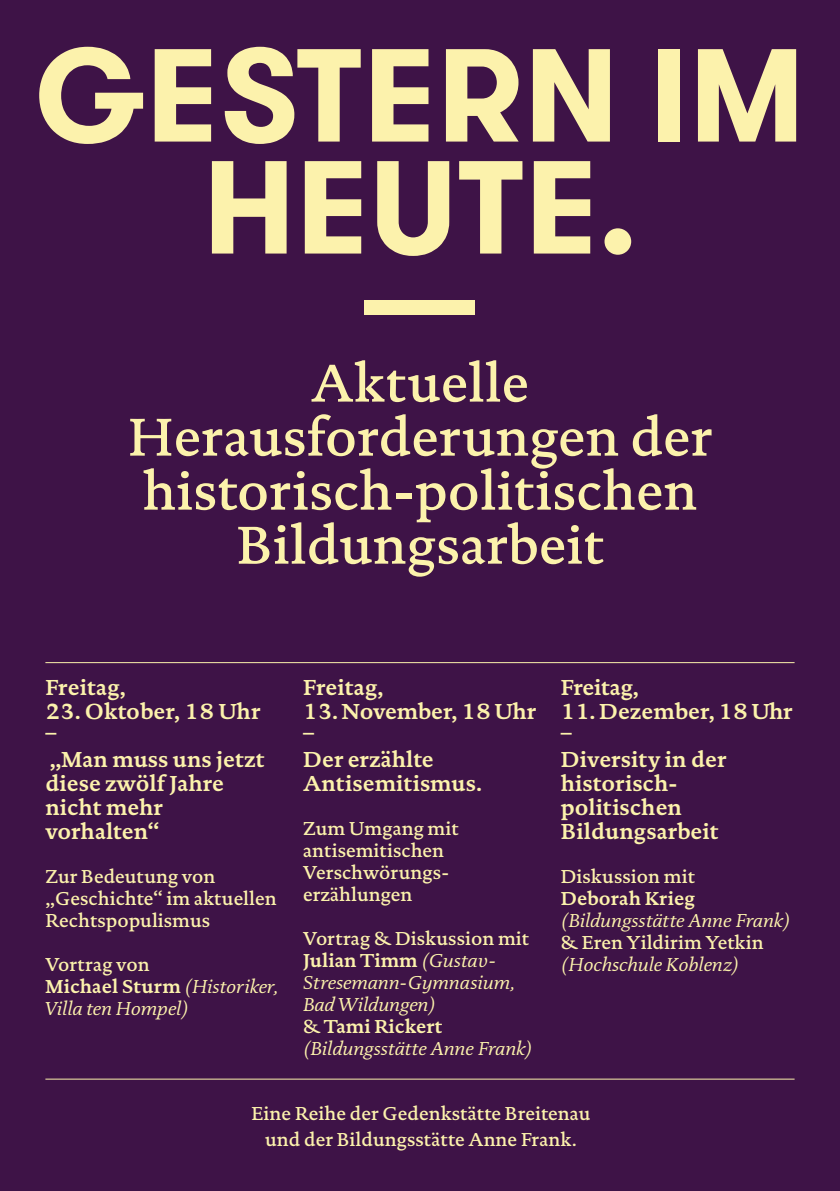
<style>
.page{position:relative;width:840px;height:1191px;background:#fff}
.page>*{position:absolute;margin:0;border:0;box-sizing:border-box;transform-origin:0 0}
.t1{font:700 132px/112px "GT Walsheim Pro";letter-spacing:.005em;color:#fcf2ac;text-align:center}
.t2{font:700 120px "GT Walsheim Pro";color:#fcf2ac}
.t3{font:500 54px/54px "DTL Documenta TOT";color:#fcf2ac;text-align:center}
.t4{font:700 22px/24px "DTL Documenta TOT";color:#fcf2ac}
.t5{font:italic 19px/22px "DTL Documenta TOT";color:#fcf2ac}
.t6{font:500 19px/22px "DTL Documenta TOT";color:#fcf2ac}
.t7{font:700 19px "DTL Documenta TOT";color:#fcf2ac}
.s1{font-weight:500;font-style:normal}
.s2{font-weight:700;font-style:normal}
</style>
<div class="page">
<div style="left:0;top:0;width:839px;height:1191px;background:#3e1347"></div>
<svg style="left:451px;top:1078px;width:344px;height:2px"></svg>
<hr style="left:45px;top:662px;width:749px;height:1px;background:#fcf2ac">
<hr style="left:45px;top:1078px;width:749px;height:1px;background:#fcf2ac">
<h1 class="t1" style="left:35px;top:41px;width:771px">GESTERN IM<br>HEUTE.</h1>
<h2 class="t2" style="left:359px;top:231px;width:122px">—</h2>
<h3 class="t3" style="left:310px;top:356px;width:220px">Aktuelle</h3>
<h3 class="t3" style="left:128px;top:410px;width:585px">Herausforderungen der historisch-politischen<br>Bildungsarbeit</h3>
<p class="t4" style="left:45px;top:674px;width:82px">Freitag,</p>
<p class="t4" style="left:45px;top:700px;width:216px;line-height:20px">23. Oktober, 18 Uhr –</p>
<p class="t4" style="left:45px;top:746px;width:220px">„Man muss uns jetzt diese zwölf Jahre nicht mehr vorhalten“</p>
<p class="t6" style="left:45px;top:865px;width:233px">Zur Bedeutung von „Geschichte“ im aktuellen<br>Rechtspopulismus</p>
<p class="t5" style="left:45px;top:953px;width:234px"><span class="s1">Vortrag von<br></span><span class="s2">Michael Sturm</span> (Historiker,<br>Villa ten Hompel)</p>
<p class="t4" style="left:303px;top:674px;width:82px">Freitag,</p>
<p class="t4" style="left:303px;top:700px;width:234px;line-height:20px">13. November, 18 Uhr –</p>
<p class="t4" style="left:303px;top:746px;width:180px">Der erzählte<br>Antisemitismus.</p>
<p class="t6" style="left:303px;top:817px;width:157px">Zum Umgang mit antisemitischen<br>Verschwörungs&shy;erzählungen</p>
<p class="t5" style="left:303px;top:927px;width:231px"><span class="s1">Vortrag &amp; Diskussion mit<br></span><span class="s2">Julian Timm</span> (Gustav-<br>Stresemann-Gymnasium,<br>Bad Wildungen)<br><span class="s1">&amp;</span> <span class="s2">Tami Rickert </span>(Bildungsstätte Anne Frank)</p>
<p class="t4" style="left:560px;top:674px;width:79px">Freitag,</p>
<p class="t4" style="left:560px;top:700px;width:233px;line-height:20px">11. Dezember, 18 Uhr –</p>
<p class="t4" style="left:560px;top:746px;width:167px">Diversity in der historisch&shy;politischen<br>Bildungsarbeit</p>
<p class="t6" style="left:560px;top:865px;width:135px">Diskussion mit</p>
<p class="t7" style="left:560px;top:886px;width:136px">Deborah Krieg</p>
<p class="t5" style="left:560px;top:909px;width:231px">(Bildungsstätte Anne Frank)</p>
<p class="t6" style="left:560px;top:931px;width:204px">&amp; Eren Yildirim Yetkin</p>
<p class="t5" style="left:560px;top:953px;width:180px">(Hochschule Koblenz)</p>
<p class="t6" style="left:251px;top:1100px;width:340px;line-height:26px;text-align:center">Eine Reihe der Gedenkstätte Breitenau und der Bildungsstätte Anne Frank.</p>
</div>
